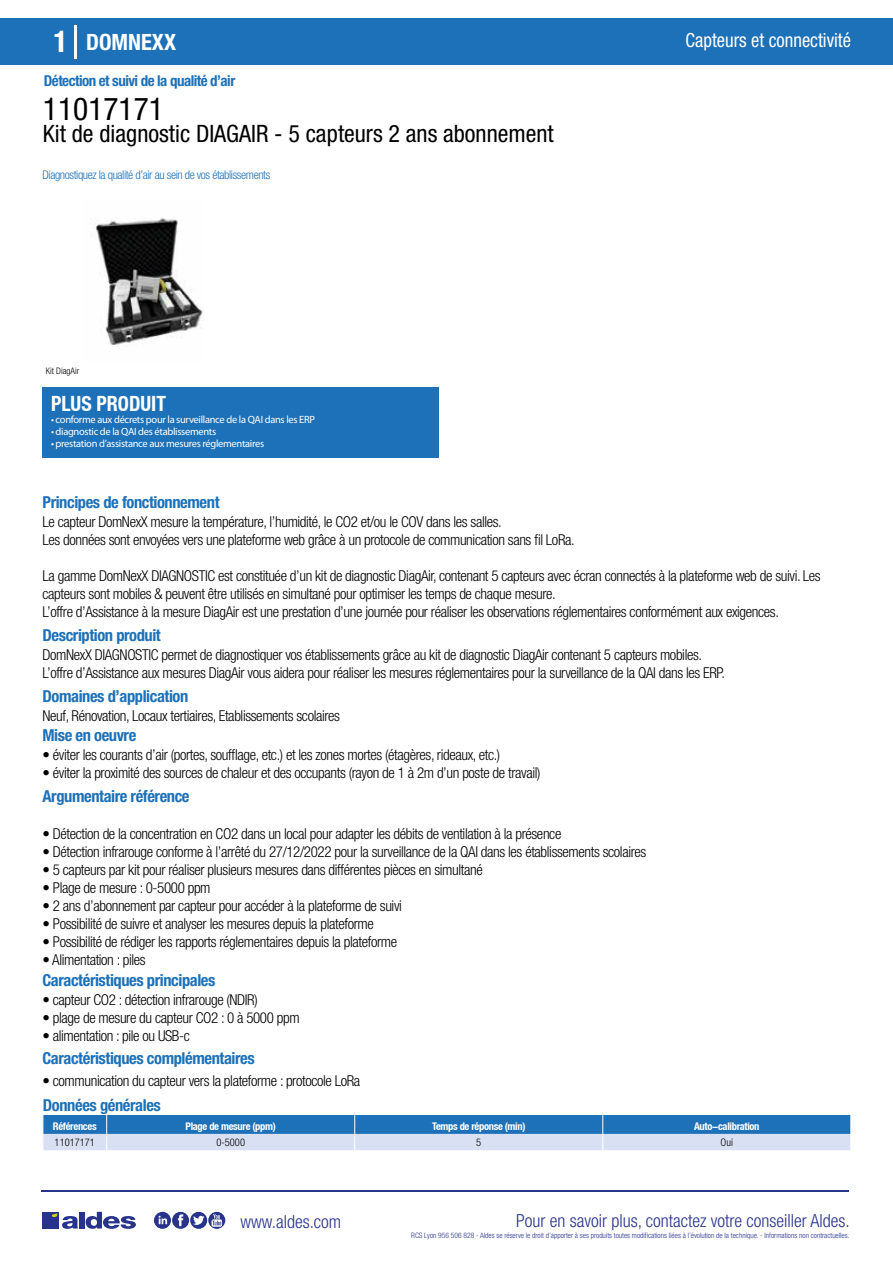
<style>
.page{position:relative;width:893px;height:1263px;background:#fff}
.page>*{position:absolute;margin:0;border:0;box-sizing:border-box;transform-origin:0 0}
.t1{font:condensed 31.5px "Helvetica Neue LT Std";color:#000}
.t2{font:condensed 24px "Helvetica Neue LT Std";color:#000}
.t3{font:700 condensed 22.5px "Helvetica Neue LT Std";color:#fff}
.t4{font:700 condensed 21px "Helvetica Neue";color:#fff;scale:.95 1}
.t5{font:condensed 19.5px "Helvetica Neue LT Std";color:#fff;scale:.95 1}
.t6{font:300 condensed 18px "Helvetica Neue";color:#28348b}
.t7{font:700 condensed 16.5px "Helvetica Neue LT Std";letter-spacing:-.025em;color:#1d71b8}
.t8{font:300 condensed 15px/18px "Helvetica Neue LT Std";letter-spacing:-.025em;color:#000}
.t9{font:700 condensed 15px "Helvetica Neue LT Std";letter-spacing:-.035em;color:#1d71b8}
.t10{font:300 condensed 12px "Helvetica Neue LT Std";letter-spacing:-.035em;color:#1d71b8}
.t11{font:10.5px "Myriad Pro";letter-spacing:-.03em;color:#fff}
.t12{font:700 condensed 10.5px "Helvetica Neue";letter-spacing:-.03em;color:#fff}
.t13{font:300 condensed 10.5px "Helvetica Neue";color:#000}
.t14{font:300 condensed 9px "Helvetica Neue";color:#000}
.t15{font:300 condensed 7.5px "Helvetica Neue";color:#28348b}
.s1{font-size:30px}
</style>
<div class="page">
<div style="left:0;top:18px;width:893px;height:46px;background:#1d71b8"></div>
<div style="left:43px;top:387px;width:396px;height:70px;background:#1d71b8"></div>
<hr style="left:74px;top:25px;width:2px;height:33px;background:#fff">
<svg style="left:95px;top:218px;width:109px;height:127px"></svg>
<svg style="left:43px;top:1115px;width:808px;height:35px;background:#74a4d3"></svg>
<hr style="left:41px;top:1190px;width:808px;height:1px;background:#28348b">
<svg style="left:154px;top:1212px;width:71px;height:17px"></svg>
<div style="left:42px;top:1212px;width:17px;height:16px;background:#28348b"></div>
<div style="left:79px;top:1212px;width:5px;height:16px;background:#28348b"></div>
<svg style="left:86px;top:1212px;width:50px;height:17px"></svg>
<svg style="left:52px;top:1213px;width:26px;height:16px"></svg>
<h3 class="t3" style="left:54px;top:28px;width:124px"><span class="s1">1</span> DOMNEXX</h3>
<h3 class="t5" style="left:686px;top:29px;width:176px">Capteurs et connectivité</h3>
<p class="t9" style="left:44px;top:71px;width:193px">Détection et suivi de la qualité d’air</p>
<h1 class="t1" style="left:43px;top:91px;width:122px">11017171</h1>
<h2 class="t2" style="left:43px;top:120px;width:512px">Kit de diagnostic DIAGAIR - 5 capteurs 2 ans abonnement</h2>
<p class="t10" style="left:43px;top:167px;width:229px">Diagnostiquez la qualité d’air au sein de vos établissements</p>
<p class="t14" style="left:46px;top:365px;width:35px">Kit DiagAir</p>
<h3 class="t4" style="left:51px;top:391px;width:122px">PLUS PRODUIT</h3>
<p class="t11" style="left:51px;top:413px;width:265px">• conforme aux décrets pour la surveillance de la QAI dans les ERP</p>
<p class="t11" style="left:51px;top:425px;width:167px">• diagnostic de la QAI des établissements</p>
<p class="t11" style="left:51px;top:437px;width:215px">• prestation d’assistance aux mesures réglementaires</p>
<p class="t7" style="left:43px;top:492px;width:179px">Principes de fonctionnement</p>
<p class="t8" style="left:43px;top:513px;width:534px">Le capteur DomNexX mesure la température, l’humidité, le CO2 et/ou le COV dans les salles.<br>Les données sont envoyées vers une plateforme web grâce à un protocole de communication sans fil LoRa.</p>
<p class="t8" style="left:43px;top:567px;width:780px">La gamme DomNexX DIAGNOSTIC est constituée d’un kit de diagnostic DiagAir, contenant 5 capteurs avec écran connectés à la plateforme web de suivi. Les capteurs sont mobiles &amp; peuvent être utilisés en simultané pour optimiser les temps de chaque mesure.<br>L’offre d’Assistance à la mesure DiagAir est une prestation d’une journée pour réaliser les observations réglementaires conformément aux exigences.</p>
<p class="t8" style="left:43px;top:646px;width:684px">DomNexX DIAGNOSTIC permet de diagnostiquer vos établissements grâce au kit de diagnostic DiagAir contenant 5 capteurs mobiles.<br>L’offre d’Assistance aux mesures DiagAir vous aidera pour réaliser les mesures réglementaires pour la surveillance de la QAI dans les ERP.</p>
<p class="t8" style="left:43px;top:706px;width:299px">Neuf, Rénovation, Locaux tertiaires, Etablissements scolaires</p>
<p class="t8" style="left:43px;top:746px;width:459px">• éviter les courants d’air (portes, soufflage, etc.) et les zones mortes (étagères, rideaux, etc.)</p>
<p class="t8" style="left:43px;top:764px;width:499px">• éviter la proximité des sources de chaleur et des occupants (rayon de 1 à 2m d’un poste de travail)</p>
<p class="t7" style="left:43px;top:625px;width:120px">Description produit</p>
<p class="t7" style="left:43px;top:686px;width:147px">Domaines d’application</p>
<p class="t7" style="left:43px;top:725px;width:95px">Mise en oeuvre</p>
<p class="t7" style="left:43px;top:786px;width:149px">Argumentaire référence</p>
<p class="t8" style="left:43px;top:825px;width:520px">• Détection de la concentration en CO2 dans un local pour adapter les débits de ventilation à la présence</p>
<p class="t8" style="left:43px;top:843px;width:605px">• Détection infrarouge conforme à l’arrêté du 27/12/2022 pour la surveillance de la QAI dans les établissements scolaires</p>
<p class="t8" style="left:43px;top:861px;width:442px">• 5 capteurs par kit pour réaliser plusieurs mesures dans différentes pièces en simultané</p>
<p class="t8" style="left:43px;top:879px;width:170px">• Plage de mesure : 0-5000 ppm</p>
<p class="t8" style="left:43px;top:897px;width:361px">• 2 ans d’abonnement par capteur pour accéder à la plateforme de suivi</p>
<p class="t8" style="left:43px;top:915px;width:333px">• Possibilité de suivre et analyser les mesures depuis la plateforme</p>
<p class="t8" style="left:43px;top:933px;width:356px">• Possibilité de rédiger les rapports réglementaires depuis la plateforme</p>
<p class="t8" style="left:43px;top:951px;width:105px">• Alimentation : piles</p>
<p class="t7" style="left:43px;top:970px;width:174px">Caractéristiques principales</p>
<p class="t8" style="left:43px;top:991px;width:217px">• capteur CO2 : détection infrarouge (NDIR)</p>
<p class="t8" style="left:43px;top:1009px;width:259px">• plage de mesure du capteur CO2 : 0 à 5000 ppm</p>
<p class="t8" style="left:43px;top:1027px;width:149px">• alimentation : pile ou USB-c</p>
<p class="t8" style="left:43px;top:1072px;width:319px">• communication du capteur vers la plateforme : protocole LoRa</p>
<p class="t7" style="left:43px;top:1048px;width:214px">Caractéristiques complémentaires</p>
<p class="t7" style="left:43px;top:1095px;width:119px">Données générales</p>
<p class="t12" style="left:53px;top:1119px;width:45px">Références</p>
<p class="t12" style="left:186px;top:1119px;width:92px">Plage de mesure (ppm)</p>
<p class="t12" style="left:432px;top:1119px;width:95px">Temps de réponse (min)</p>
<p class="t12" style="left:694px;top:1119px;width:67px">Auto-calibration</p>
<p class="t13" style="left:55px;top:1136px;width:42px">11017171</p>
<p class="t13" style="left:216px;top:1136px;width:30px">0-5000</p>
<p class="t13" style="left:476px;top:1136px;width:7px">5</p>
<p class="t13" style="left:721px;top:1136px;width:14px">Oui</p>
<p class="t6" style="left:240px;top:1211px;width:102px">www.aldes.com</p>
<p class="t6" style="left:516px;top:1211px;width:335px">Pour en savoir plus, contactez votre conseiller Aldes.</p>
<p class="t15" style="left:411px;top:1230px;width:440px">RCS Lyon 956 506 828 - Aldes se réserve le droit d’apporter à ses produits toutes modifications liées à l’évolution de la technique. - Informations non contractuelles.</p>
</div>
